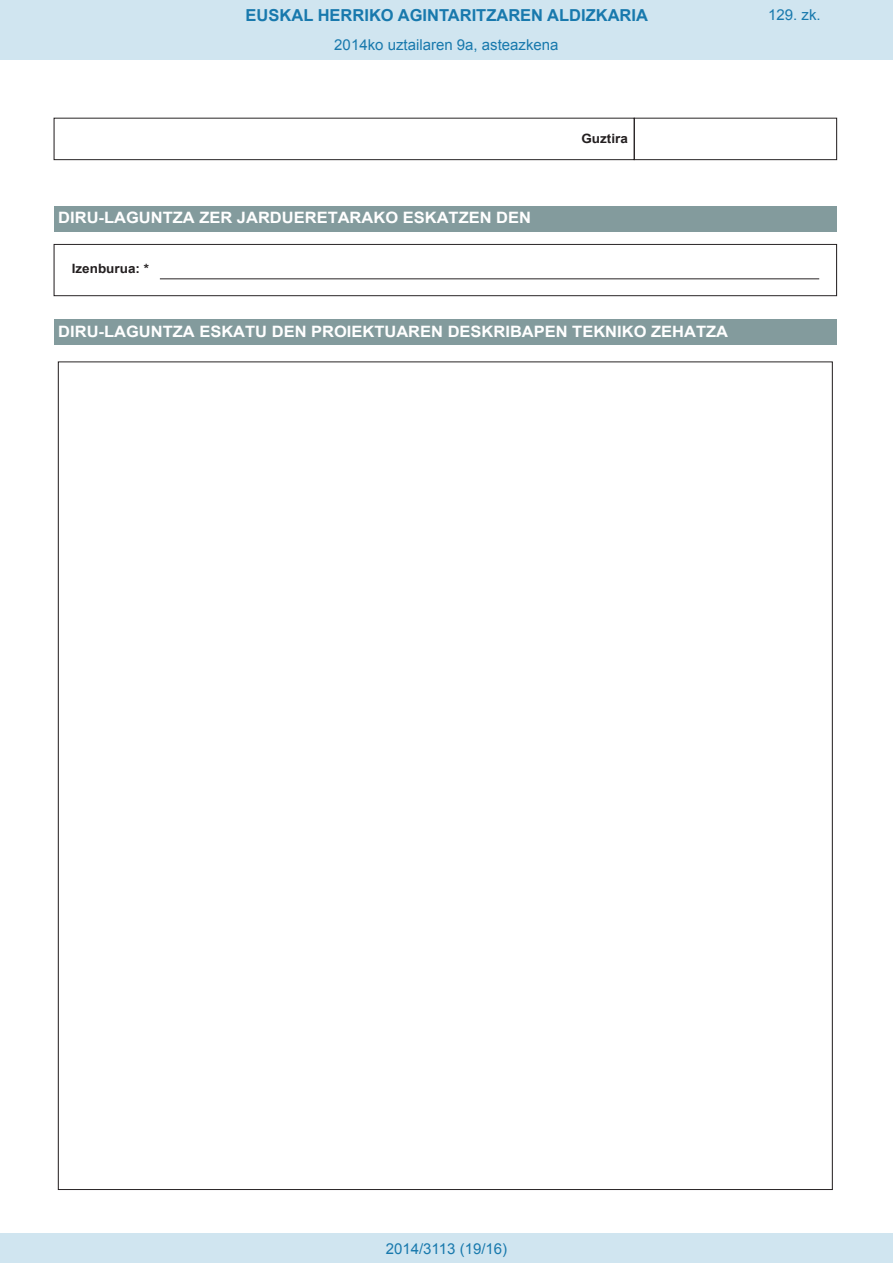
<style>
.page{position:relative;width:893px;height:1263px;background:#fff}
.page>*{position:absolute;margin:0;border:0;box-sizing:border-box;transform-origin:0 0}
.t1{font:700 16.5px "Arial";color:#1879ad}
.t2{font:700 15.6px "Arial";color:#fff;scale:1.05 1}
.Paginacion_Centro{font:15px "Arial";color:#1879ad}
.t3{font:700 12.75px "Arial";color:#231f20;scale:1.05 1}
</style>
<div class="page">
<div style="left:54px;top:118px;width:581px;height:42px;border:1px solid #231f20"></div>
<div style="left:634px;top:118px;width:203px;height:42px;border:1px solid #231f20"></div>
<div style="left:54px;top:206px;width:783px;height:25px;background:#839b9d"></div>
<div style="left:54px;top:244px;width:783px;height:52px;border:1px solid #231f20"></div>
<hr style="left:160px;top:278px;width:659px;height:1px;background:#231f20">
<div style="left:54px;top:320px;width:783px;height:25px;background:#839b9d"></div>
<div style="left:0;top:0;width:893px;height:60px;background:#d0e5f0"></div>
<div style="left:0;top:1233px;width:893px;height:30px;background:#d0e5f0"></div>
<p class="t1" style="left:246px;top:4px;width:404px">EUSKAL HERRIKO AGINTARITZAREN ALDIZKARIA</p>
<p class="Paginacion_Centro" style="left:768px;top:5px;width:54px">129. zk.</p>
<p class="Paginacion_Centro" style="left:334px;top:35px;width:226px">2014ko uztailaren 9a, asteazkena</p>
<p class="t2" style="left:58px;top:207px;width:452px">DIRU-LAGUNTZA ZER JARDUERETARAKO ESKATZEN DEN</p>
<p class="t3" style="left:72px;top:260px;width:75px">Izenburua: *</p>
<p class="t3" style="left:581px;top:130px;width:46px">Guztira</p>
<p class="t2" style="left:58px;top:321px;width:639px">DIRU-LAGUNTZA ESKATU DEN PROIEKTUAREN DESKRIBAPEN TEKNIKO ZEHATZA</p>
<p class="Paginacion_Centro" style="left:386px;top:1238px;width:123px">2014/3113 (19/16)</p>
</div>
